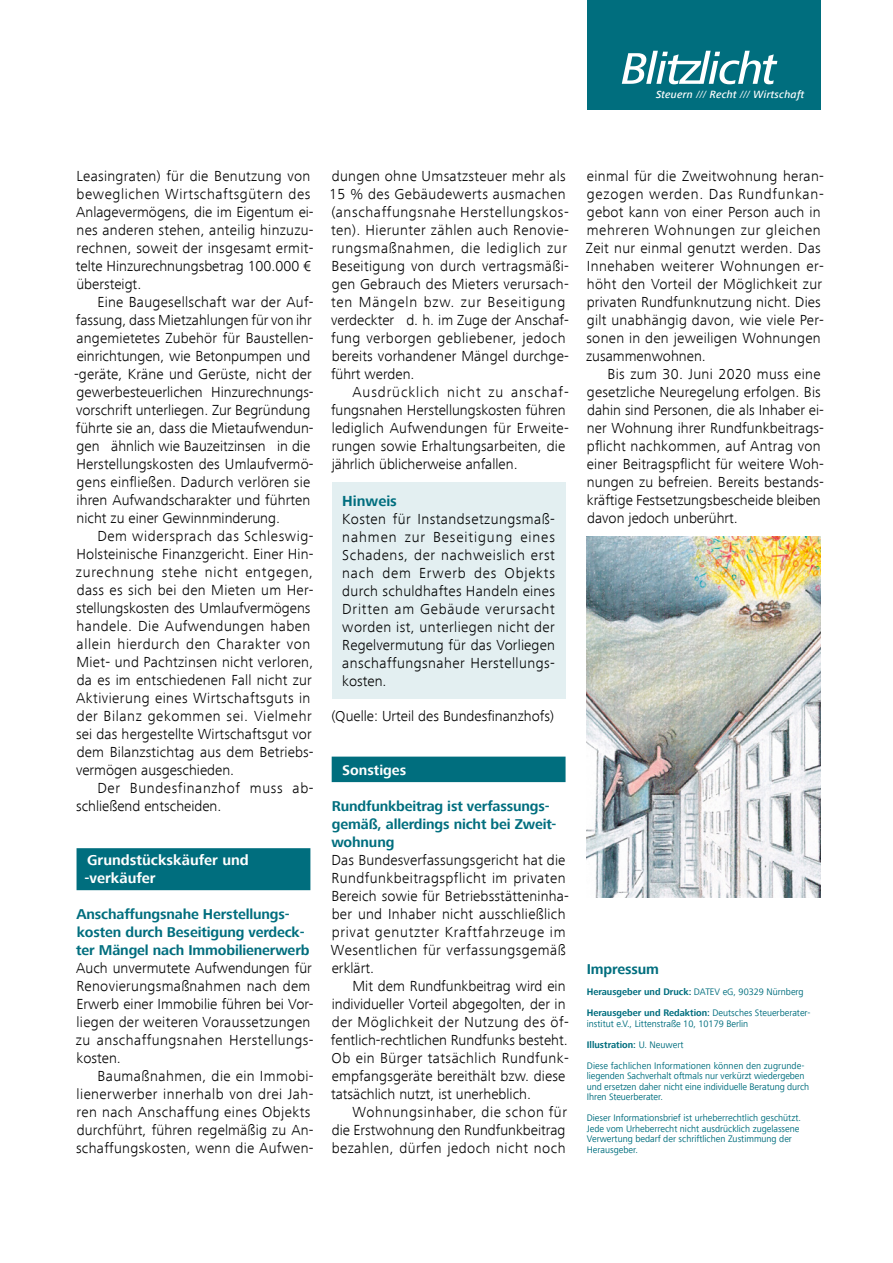
<style>
.page{position:relative;width:893px;height:1263px;background:#fff}
.page>*{position:absolute;margin:0;border:0;box-sizing:border-box;transform-origin:0 0}
.t1{font:300 15px/18px "Frutiger Next Com";letter-spacing:.01em;color:#000}
.t2{font:300 15px/18px "Frutiger Next Com";letter-spacing:.03em;color:#000}
.t3{font:300 15px/18px "Frutiger Next Com";letter-spacing:.04em;color:#000}
.t4{font:700 15px/18px "Frutiger Next Com";color:#fff}
.t5{font:700 15px "Frutiger Next Com";color:#006e7e}
.t6{font:700 14.7px/18px "Frutiger Next Com";letter-spacing:-.01em;color:#006e7e}
.t7{font:700 14.7px "Frutiger Next Com";color:#fff}
.t8{font:italic 500 10.8px "Frutiger Next Com";letter-spacing:.02em;color:#fff}
.t9{font:9.75px/10.5px "Frutiger Next Com";color:#006e7e;scale:.96 1}
.t10{font:700 9.75px/21px "Frutiger Next Com";color:#006e7e;scale:.96 1}
.s1{font-weight:400}
.s2{font-weight:700}
</style>
<div class="page">
<div style="left:587px;top:0;width:234px;height:110px;background:#006e7e"></div>
<svg style="left:622px;top:51px;width:155px;height:33px"></svg>
<div style="left:332px;top:757px;width:234px;height:25px;background:#006e7e"></div>
<div style="left:332px;top:482px;width:234px;height:216px;background:#e3eff1"></div>
<div style="left:77px;top:848px;width:233px;height:42px;background:#006e7e"></div>
<img style="left:587px;top:536px;width:234px;height:362px">
<p class="t8" style="left:656px;top:88px;width:150px">Steuern <span class="s1">///</span> Recht <span class="s1">///</span> Wirtschaft</p>
<p class="t1" style="left:76px;top:167px;width:239px">Leasingraten) für die Benutzung von beweglichen Wirtschaftsgütern des Anlagevermögens, die im Eigentum ei&shy;nes anderen stehen, anteilig hinzuzu&shy;rechnen, soweit der insgesamt ermit&shy;telte Hinzurechnungsbetrag 100.000 € übersteigt.</p>
<p class="t1" style="left:74px;top:293px;width:241px;text-indent:23px">Eine Baugesellschaft war der Auf&shy;fassung, dass Mietzahlungen für von ihr angemietetes Zubehör für Baustellen&shy;einrichtungen, wie Betonpumpen und -geräte, Kräne und Gerüste, nicht der gewerbesteuerlichen Hinzurechnungs&shy;vorschrift unterliegen. Zur Begründung führte sie an, dass die Mietaufwendun&shy;gen ähnlich wie Bauzeitzinsen in die Herstellungskosten des Umlaufvermö&shy;gens einfließen. Dadurch verlören sie ihren Aufwandscharakter und führten nicht zu einer Gewinnminderung.</p>
<p class="t1" style="left:76px;top:527px;width:239px;text-indent:21px">Dem widersprach das Schleswig-Holsteinische Finanzgericht. Einer Hin&shy;zurechnung stehe nicht entgegen, dass es sich bei den Mieten um Her&shy;stellungskosten des Umlaufvermögens handele. Die Aufwendungen haben allein hierdurch den Charakter von Miet- und Pachtzinsen nicht verloren, da es im entschiedenen Fall nicht zur Aktivierung eines Wirtschaftsguts in der Bilanz gekommen sei. Vielmehr sei das hergestellte Wirtschaftsgut vor dem Bilanzstichtag aus dem Betriebs&shy;vermögen ausgeschieden.</p>
<p class="t3" style="left:76px;top:779px;width:239px;text-indent:21px">Der Bundesfinanzhof muss ab&shy;schließend entscheiden.</p>
<p class="t4" style="left:85px;top:851px;width:166px">Grundstückskäufer und -verkäufer</p>
<p class="t6" style="left:76px;top:905px;width:235px">Anschaffungsnahe Herstellungs&shy;kosten durch Beseitigung verdeck&shy;ter Mängel nach Immobilienerwerb</p>
<p class="t1" style="left:76px;top:959px;width:239px">Auch unvermutete Aufwendungen für<br>Renovierungsmaßnahmen nach dem<br>Erwerb einer Immobilie führen bei Vor&shy;liegen der weiteren Voraussetzungen zu anschaffungsnahen Herstellungs&shy;kosten.</p>
<p class="t2" style="left:76px;top:1067px;width:239px;text-indent:21px">Baumaßnahmen, die ein Immobi&shy;lienerwerber innerhalb von drei Jah&shy;ren nach Anschaffung eines Objekts durchführt, führen regelmäßig zu An&shy;schaffungskosten, wenn die Aufwen-</p>
<p class="t2" style="left:329px;top:167px;width:241px">dungen ohne Umsatzsteuer mehr als 15 % des Gebäudewerts ausmachen (anschaffungsnahe Herstellungskos&shy;ten). Hierunter zählen auch Renovie&shy;rungsmaßnahmen, die lediglich zur Beseitigung von durch vertragsmäßi&shy;gen Gebrauch des Mieters verursach&shy;ten Mängeln bzw. zur Beseitigung verdeckter d. h. im Zuge der Anschaf&shy;fung verborgen gebliebener, jedoch bereits vorhandener Mängel durchge&shy;führt werden.</p>
<p class="t1" style="left:331px;top:383px;width:239px;text-indent:22px">Ausdrücklich nicht zu anschaf&shy;fungsnahen Herstellungskosten führen lediglich Aufwendungen für Erweite&shy;rungen sowie Erhaltungsarbeiten, die jährlich üblicherweise anfallen.</p>
<p class="t5" style="left:342px;top:492px;width:56px">Hinweis</p>
<p class="t1" style="left:342px;top:510px;width:214px;text-align:justify">Kosten für Instandsetzungsmaß&shy;nahmen zur Beseitigung eines Schadens, der nachweislich erst nach dem Erwerb des Objekts durch schuldhaftes Handeln eines Dritten am Gebäude verursacht worden ist, unterliegen nicht der Regelvermutung für das Vorliegen anschaffungsnaher Herstellungs&shy;kosten.</p>
<p class="t1" style="left:331px;top:707px;width:224px">(Quelle: Urteil des Bundesfinanzhofs)</p>
<p class="t7" style="left:342px;top:761px;width:66px">Sonstiges</p>
<p class="t6" style="left:331px;top:797px;width:227px">Rundfunkbeitrag ist verfassungs&shy;gemäß, allerdings nicht bei Zweit&shy;wohnung</p>
<p class="t1" style="left:331px;top:851px;width:239px">Das Bundesverfassungsgericht hat die Rundfunkbeitragspflicht im privaten Bereich sowie für Betriebsstätteninha&shy;ber und Inhaber nicht ausschließlich privat genutzter Kraftfahrzeuge im Wesentlichen für verfassungsgemäß erklärt.</p>
<p class="t1" style="left:331px;top:977px;width:239px;text-indent:22px">Mit dem Rundfunkbeitrag wird ein individueller Vorteil abgegolten, der in der Möglichkeit der Nutzung des öf&shy;fentlich-rechtlichen Rundfunks besteht.<br>Ob ein Bürger tatsächlich Rundfunk&shy;empfangsgeräte bereithält bzw. diese tatsächlich nutzt, ist unerheblich.</p>
<p class="t1" style="left:332px;top:1103px;width:237px;text-align:justify;text-indent:21px">Wohnungsinhaber, die schon für die Erstwohnung den Rundfunkbeitrag bezahlen, dürfen jedoch nicht noch</p>
<p class="t1" style="left:586px;top:167px;width:240px">einmal für die Zweitwohnung heran&shy;gezogen werden. Das Rundfunkan&shy;gebot kann von einer Person auch in mehreren Wohnungen zur gleichen Zeit nur einmal genutzt werden. Das Innehaben weiterer Wohnungen er&shy;höht den Vorteil der Möglichkeit zur privaten Rundfunknutzung nicht. Dies gilt unabhängig davon, wie viele Per&shy;sonen in den jeweiligen Wohnungen zusammenwohnen.</p>
<p class="t1" style="left:587px;top:365px;width:239px;text-indent:21px">Bis zum 30. Juni 2020 muss eine gesetzliche Neuregelung erfolgen. Bis dahin sind Personen, die als Inhaber ei&shy;ner Wohnung ihrer Rundfunkbeitrags&shy;pflicht nachkommen, auf Antrag von einer Beitragspflicht für weitere Woh&shy;nungen zu befreien. Bereits bestands&shy;kräftige Festsetzungsbescheide bleiben davon jedoch unberührt.</p>
<p class="t6" style="left:587px;top:960px;width:74px">Impressum</p>
<p class="t10" style="left:587px;top:981px;width:235px">Herausgeber und Druck: <span class="s1">DATEV eG, 90329 Nürnberg<br></span>Herausgeber und Redaktion: <span class="s1">Deutsches Steuerberater-</span></p>
<p class="t9" style="left:587px;top:1013px;width:227px;line-height:21px">institut e.V., Littenstraße 10, 10179 Berlin<br><span class="s2">Illustration:</span> U. Neuwert<br>Diese fachlichen Informationen können den zugrunde-</p>
<p class="t9" style="left:587px;top:1070px;width:233px">liegenden Sachverhalt oftmals nur verkürzt wiedergeben und ersetzen daher nicht eine individuelle Beratung durch<br>Ihren Steuerberater.</p>
<p class="t9" style="left:587px;top:1112px;width:225px">Dieser Informationsbrief ist urheberrechtlich geschützt.<br>Jede vom Urheberrecht nicht ausdrücklich zugelassene Verwertung bedarf der schriftlichen Zustimmung der Herausgeber.</p>
</div>
